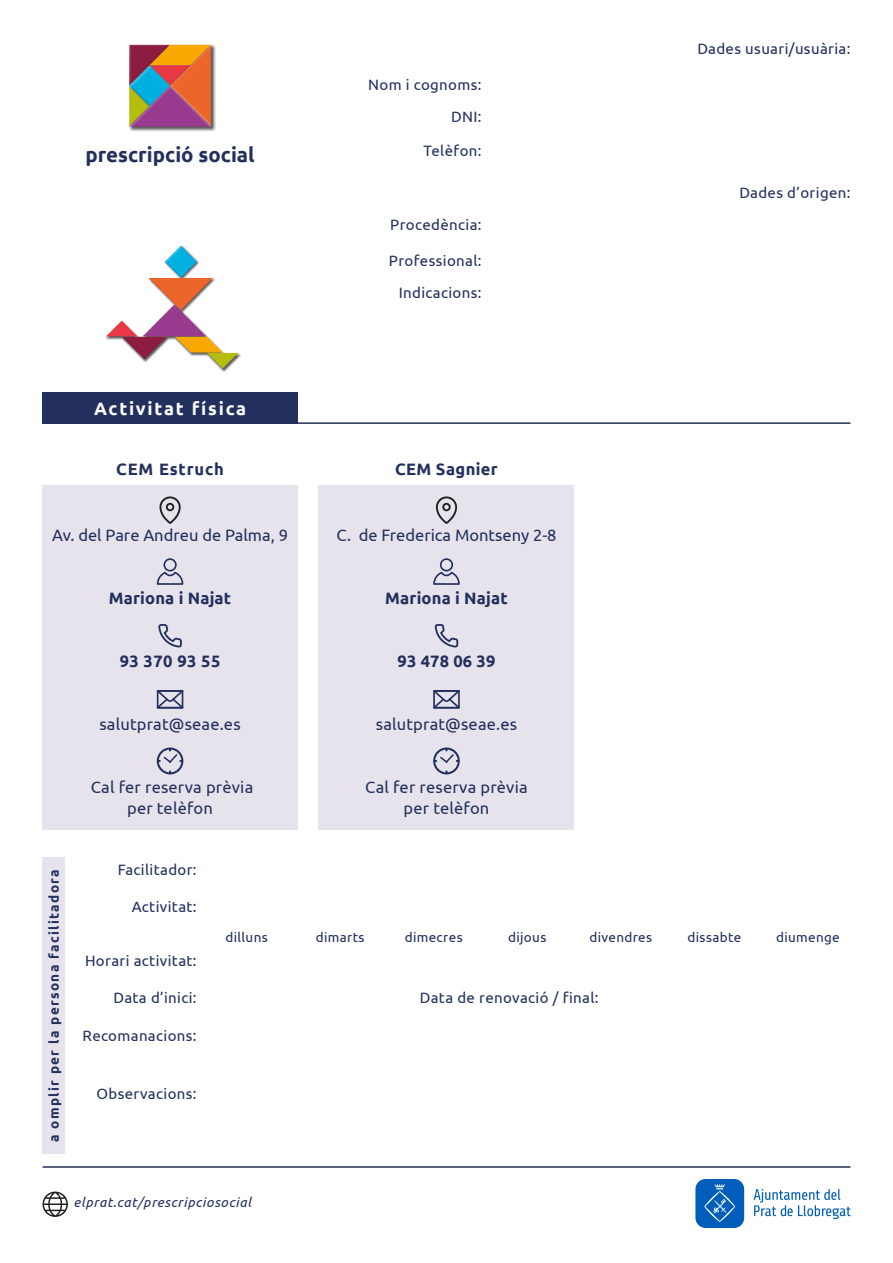
<style>
.page{position:relative;width:893px;height:1263px;background:#fff}
.page>*{position:absolute;margin:0;border:0;box-sizing:border-box;transform-origin:0 0}
.t1{font:700 20.4px "Ubuntu";color:#232f5d}
.t2{font:700 18px "Ubuntu";letter-spacing:.1em;color:#fff}
.t3{font:16.5px/21px "Ubuntu";letter-spacing:.01em;color:#232f5d;text-align:center}
.t4{font:700 16.5px "Ubuntu";letter-spacing:.01em;color:#232f5d}
.t5{font:700 16.5px "Ubuntu";letter-spacing:.05em;color:#232f5d}
.t6{font:15px "Ubuntu";letter-spacing:.025em;color:#232f5d}
.t7{font:13.5px "Ubuntu";letter-spacing:.025em;color:#232f5d}
.t8{font:700 13.5px "Ubuntu";letter-spacing:.1em;color:#232f5d}
.t9{font:italic 13.5px "Ubuntu";letter-spacing:.05em;color:#232f5d}
</style>
<div class="page">
<div style="left:128px;top:44px;width:88px;height:88px;background:#000;opacity:.65"></div>
<div style="left:168px;top:42px;width:43px;height:87px;background:#646464"></div>
<hr style="left:209px;top:43px;width:3px;height:86px;background:#000;opacity:.65">
<hr style="left:128px;top:84px;width:3px;height:45px;background:#fff">
<div style="left:129px;top:84px;width:22px;height:45px;background:#000;opacity:.65"></div>
<svg style="left:128px;top:43px;width:87px;height:84px;background:#ac6e61"></svg>
<div style="left:204px;top:352px;width:37px;height:19px;background:#000;opacity:.65"></div>
<svg style="left:106px;top:245px;width:133px;height:124px"></svg>
<div style="left:43px;top:393px;width:255px;height:31px;background:#232f5d"></div>
<div style="left:43px;top:485px;width:255px;height:344px;background:#e6e3ec"></div>
<div style="left:319px;top:485px;width:255px;height:344px;background:#e6e3ec"></div>
<svg style="left:157px;top:747px;width:26px;height:27px"></svg>
<svg style="left:433px;top:747px;width:27px;height:27px"></svg>
<svg style="left:157px;top:558px;width:26px;height:27px"></svg>
<svg style="left:433px;top:558px;width:27px;height:27px"></svg>
<svg style="left:158px;top:624px;width:24px;height:23px"></svg>
<svg style="left:435px;top:624px;width:23px;height:23px"></svg>
<svg style="left:159px;top:496px;width:22px;height:28px"></svg>
<svg style="left:436px;top:496px;width:21px;height:28px"></svg>
<svg style="left:157px;top:690px;width:26px;height:18px"></svg>
<svg style="left:433px;top:690px;width:27px;height:18px"></svg>
<hr style="left:43px;top:422px;width:807px;height:2px;background:#232f5d">
<svg style="left:43px;top:1191px;width:25px;height:26px"></svg>
<div style="left:43px;top:858px;width:22px;height:296px;background:#e6e3ec"></div>
<hr style="left:43px;top:1166px;width:807px;height:2px;background:#232f5d">
<svg style="left:695px;top:1179px;width:49px;height:49px;background:#1e70c1"></svg>
<svg style="left:754px;top:1189px;width:96px;height:30px"></svg>
<h1 class="t1" style="left:85px;top:142px;width:171px">prescripció social</h1>
<p class="t2" style="left:94px;top:398px;width:154px">Activitat física</p>
<p class="t6" style="left:368px;top:75px;width:115px">Nom i cognoms:</p>
<p class="t6" style="left:451px;top:108px;width:32px">DNI:</p>
<p class="t6" style="left:423px;top:142px;width:60px">Telèfon:</p>
<p class="t6" style="left:390px;top:215px;width:93px">Procedència:</p>
<p class="t6" style="left:389px;top:251px;width:94px">Professional:</p>
<p class="t6" style="left:399px;top:283px;width:84px">Indicacions:</p>
<p class="t5" style="left:116px;top:459px;width:109px">CEM Estruch</p>
<p class="t4" style="left:395px;top:459px;width:104px">CEM Sagnier</p>
<p class="t3" style="left:52px;top:524px;width:237px">Av. del Pare Andreu de Palma, 9</p>
<p class="t3" style="left:336px;top:524px;width:222px">C. de Frederica Montseny 2-8</p>
<p class="t4" style="left:109px;top:588px;width:124px">Mariona i Najat</p>
<p class="t4" style="left:385px;top:588px;width:124px">Mariona i Najat</p>
<p class="t4" style="left:120px;top:651px;width:102px">93 370 93 55</p>
<p class="t4" style="left:397px;top:651px;width:100px">93 478 06 39</p>
<p class="t3" style="left:99px;top:713px;width:143px">salutprat@seae.es</p>
<p class="t3" style="left:376px;top:713px;width:143px">salutprat@seae.es</p>
<p class="t3" style="left:91px;top:776px;width:164px">Cal fer reserva prèvia per telèfon</p>
<p class="t3" style="left:365px;top:776px;width:164px">Cal fer reserva prèvia per telèfon</p>
<p class="t6" style="left:697px;top:40px;width:155px">Dades usuari/usuària:</p>
<p class="t6" style="left:739px;top:184px;width:113px">Dades d’origen:</p>
<p class="t8" style="left:46px;top:1142px;width:274px;rotate:-90deg">a omplir per la persona facilitadora</p>
<p class="t6" style="left:118px;top:861px;width:80px">Facilitador:</p>
<p class="t6" style="left:132px;top:898px;width:66px">Activitat:</p>
<p class="t6" style="left:85px;top:951px;width:113px">Horari activitat:</p>
<p class="t6" style="left:114px;top:989px;width:85px">Data d’inici:</p>
<p class="t6" style="left:83px;top:1027px;width:116px">Recomanacions:</p>
<p class="t6" style="left:97px;top:1085px;width:102px">Observacions:</p>
<p class="t7" style="left:225px;top:929px;width:44px">dilluns</p>
<p class="t7" style="left:316px;top:929px;width:50px">dimarts</p>
<p class="t7" style="left:405px;top:929px;width:59px">dimecres</p>
<p class="t7" style="left:508px;top:929px;width:40px">dijous</p>
<p class="t7" style="left:589px;top:929px;width:64px">divendres</p>
<p class="t7" style="left:688px;top:929px;width:55px">dissabte</p>
<p class="t7" style="left:776px;top:929px;width:65px">diumenge</p>
<p class="t6" style="left:420px;top:989px;width:180px">Data de renovació / final:</p>
<p class="t9" style="left:73px;top:1194px;width:179px">elprat.cat/prescripciosocial</p>
</div>
